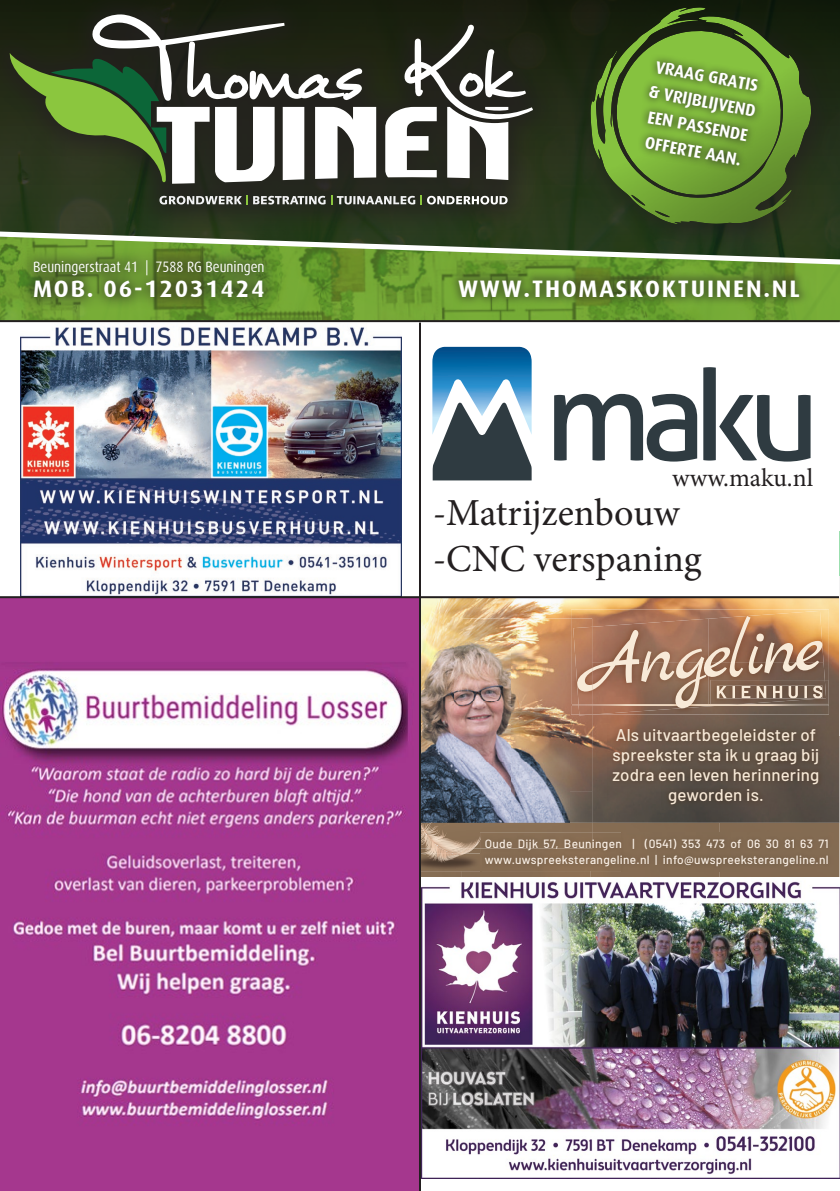
<style>
.page{position:relative;width:840px;height:1191px;background:#fff}
.page>*{position:absolute;margin:0;border:0;box-sizing:border-box;transform-origin:0 0}
.t1{font:75.6px "Marck Script";color:#f8ead8}
.t2{font:38.2px/45.8px "Minion Pro";letter-spacing:-.005em;color:#231f20}
.t3{font:25.4px "Minion Pro";letter-spacing:.005em;color:#231f20}
.t4{font:700 23.8px "Dax";letter-spacing:.075em;color:#fff}
.t5{font:700 17.4px/25.4px "Dax";color:#fff;text-align:center;scale:.94 1}
.t6{font:500 17px/19.8px "Barlow";letter-spacing:.01em;color:#f8ead8;text-align:center}
.t7{font:15.2px "Dax";color:#fff;scale:.87 1}
.t8{font:500 12px/16px "Barlow";letter-spacing:.025em;color:#fbf1e7}
</style>
<div class="page">
<img style="left:0;top:598px;width:419px;height:593px">
<div style="left:572px;top:0;width:267px;height:254px;background:#231f20;opacity:.75"></div>
<svg style="left:590px;top:7px;width:220px;height:44px;background:#1f2d11"></svg>
<svg style="left:609px;top:24px;width:178px;height:27px;background:#4b6b26"></svg>
<div style="left:587px;top:51px;width:224px;height:176px;background:#231f20;opacity:.62"></div>
<img style="left:833px;top:4px;width:6px;height:28px">
<img style="left:0;top:264px;width:363px;height:56px">
<img style="left:363px;top:264px;width:453px;height:56px">
<div style="left:448px;top:270px;width:360px;height:37px;background:#231f20;opacity:.39"></div>
<div style="left:0;top:0;width:559px;height:232px;background:#231f20;opacity:.75"></div>
<svg style="left:7px;top:14px;width:369px;height:170px"></svg>
<svg style="left:385px;top:25px;width:147px;height:155px"></svg>
<svg style="left:159px;top:195px;width:88px;height:9px"></svg>
<svg style="left:253px;top:196px;width:72px;height:8px"></svg>
<svg style="left:331px;top:195px;width:176px;height:9px"></svg>
<svg style="left:0;top:231px;width:839px;height:33px"></svg>
<svg style="left:636px;top:53px;width:129px;height:120px;background:#709e37"></svg>
<svg style="left:20px;top:247px;width:258px;height:64px;background:#5d822c"></svg>
<svg style="left:554px;top:394px;width:142px;height:67px"></svg>
<svg style="left:703px;top:367px;width:107px;height:94px"></svg>
<svg style="left:432px;top:347px;width:99px;height:133px"></svg>
<img style="left:421px;top:598px;width:418px;height:580px">
<img style="left:607px;top:724px;width:216px;height:85px">
<img style="left:699px;top:609px;width:129px;height:105px">
<img style="left:570px;top:609px;width:129px;height:9px">
<img style="left:825px;top:680px;width:2px;height:24px">
<img style="left:708px;top:611px;width:116px;height:95px">
<img style="left:570px;top:618px;width:138px;height:96px">
<img style="left:591px;top:704px;width:146px;height:2px">
<img style="left:710px;top:680px;width:115px;height:24px">
<img style="left:716px;top:685px;width:106px;height:13px">
<img style="left:462px;top:618px;width:108px;height:58px">
<img style="left:421px;top:618px;width:41px;height:23px">
<img style="left:569px;top:676px;width:22px;height:115px">
<img style="left:569px;top:791px;width:22px;height:32px">
<svg style="left:579px;top:714px;width:12px;height:1px"></svg>
<img style="left:573px;top:627px;width:18px;height:87px">
<svg style="left:569px;top:704px;width:22px;height:2px"></svg>
<img style="left:421px;top:641px;width:148px;height:182px">
<div style="left:481px;top:833px;width:351px;height:38px;background:#826950"></div>
<div style="left:481px;top:833px;width:110px;height:15px;background:#846b51"></div>
<svg style="left:421px;top:821px;width:60px;height:50px;background:#98806a"></svg>
<img style="left:21px;top:327px;width:380px;height:269px">
<hr style="left:419px;top:322px;width:2px;height:869px;background:#231f20">
<hr style="left:0;top:596px;width:839px;height:2px;background:#231f20">
<hr style="left:0;top:320px;width:839px;height:2px;background:#231f20">
<hr style="left:838px;top:531px;width:1px;height:204px;background:#f2f3f4">
<svg style="left:839px;top:72px;width:1px;height:45px"></svg>
<svg style="left:838px;top:531px;width:1px;height:45px"></svg>
<svg style="left:839px;top:746px;width:1px;height:46px"></svg>
<p class="t7" style="left:33px;top:258px;width:267px">Beuningerstraat 41 | 7588 RG Beuningen</p>
<h3 class="t4" style="left:33px;top:276px;width:233px">MOB. 06-12031424</h3>
<h3 class="t5" style="left:656px;top:53px;width:116px;rotate:11deg">VRAAG GRATIS &amp; VRIJBLIJVEND<br>EEN PASSENDE<br>OFFERTE AAN.</h3>
<h3 class="t4" style="left:458px;top:275px;width:343px">WWW.THOMASKOKTUINEN.NL</h3>
<p class="t3" style="left:671px;top:461px;width:142px">www.maku.nl</p>
<p class="t2" style="left:432px;top:490px;width:270px">-Matrijzenbouw -CNC verspaning</p>
<p class="t1" style="left:579px;top:620px;width:242px;rotate:-4deg">Angeline</p>
<p class="t6" style="left:612px;top:723px;width:208px">Als uitvaartbegeleidster of spreekster sta ik u graag bij zodra een leven herinnering geworden is.</p>
<p class="t8" style="left:484px;top:834px;width:345px">Oude Dijk 57, Beuningen | (0541) 353 473 of 06 30 81 63 71 www.uwspreeksterangeline.nl | info@uwspreeksterangeline.nl</p>
</div>
